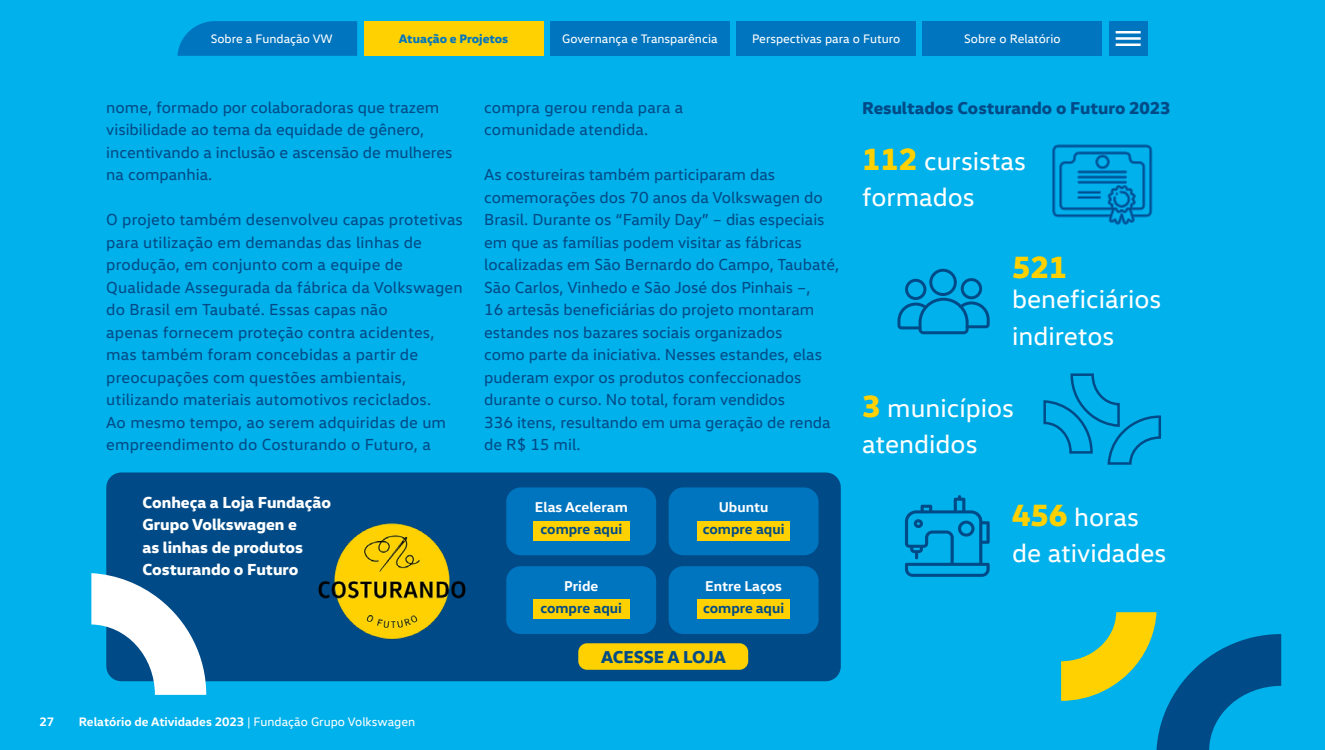
<style>
.page{position:relative;width:1325px;height:750px;background:#00b1eb}
.page>*{position:absolute;margin:0;border:0;box-sizing:border-box;transform-origin:0 0}
.t1{font:800 31.25px "VW Head";color:#ffd100}
.t2{font:26.25px/36.2px "VW Head";color:#fff}
.t3{font:800 17.5px "VW Head";color:#004b87}
.t4{font:16.25px/22.5px "VW Head";color:#004b87}
.t5{font:800 16.25px/22.5px "VW Head";color:#fff}
.t6{font:700 14.5px "VW Head";color:#004b87}
.t7{font:700 14.5px "VW Head";color:#fff}
.t8{font:12.5px "VW Head";color:#fff}
.t9{font:700 12.5px "VW Head";color:#fff}
.t10{font:800 12.5px "VW Head";color:#0075bf}
.s1{font-weight:400}
.s2{font-weight:800;font-size:31.25px;color:#ffd100}
</style>
<div class="page">
<div style="left:106px;top:472px;width:735px;height:209px;background:#004b87;border-radius:15px"></div>
<div style="left:506px;top:487px;width:150px;height:68px;background:#0075bf;border-radius:14px"></div>
<div style="left:506px;top:566px;width:150px;height:68px;background:#0075bf;border-radius:14px"></div>
<div style="left:669px;top:487px;width:150px;height:68px;background:#0075bf;border-radius:14px"></div>
<div style="left:669px;top:566px;width:150px;height:68px;background:#0075bf;border-radius:14px"></div>
<div style="left:533px;top:599px;width:96px;height:20px;background:#ffd100"></div>
<div style="left:698px;top:521px;width:92px;height:20px;background:#ffd100"></div>
<div style="left:698px;top:599px;width:92px;height:20px;background:#ffd100"></div>
<div style="left:533px;top:521px;width:96px;height:20px;background:#ffd100"></div>
<div style="left:578px;top:643px;width:170px;height:27px;background:#ffd100;border-radius:9px"></div>
<img style="left:318px;top:523px;width:148px;height:117px">
<svg style="left:897px;top:269px;width:93px;height:65px"></svg>
<svg style="left:905px;top:495px;width:85px;height:82px"></svg>
<svg style="left:1052px;top:145px;width:100px;height:80px"></svg>
<svg style="left:1061px;top:612px;width:220px;height:138px"></svg>
<svg style="left:91px;top:573px;width:115px;height:122px"></svg>
<svg style="left:1043px;top:373px;width:118px;height:92px"></svg>
<div style="left:736px;top:21px;width:180px;height:35px;background:#0075bf"></div>
<div style="left:550px;top:21px;width:180px;height:35px;background:#0075bf"></div>
<div style="left:364px;top:21px;width:179px;height:35px;background:#ffd100"></div>
<div style="left:923px;top:21px;width:179px;height:35px;background:#0075bf"></div>
<div style="left:1109px;top:21px;width:39px;height:35px;background:#0075bf"></div>
<svg style="left:177px;top:21px;width:180px;height:35px;background:#0078c1"></svg>
<hr style="left:1116px;top:31px;width:25px;height:2px;background:#fff">
<hr style="left:1116px;top:37px;width:25px;height:3px;background:#fff">
<hr style="left:1116px;top:43px;width:25px;height:3px;background:#fff">
<p class="t8" style="left:211px;top:31px;width:124px">Sobre a Fundação VW</p>
<p class="t10" style="left:399px;top:30px;width:111px">Atuação e Projetos</p>
<p class="t8" style="left:562px;top:31px;width:157px">Governança e Transparência</p>
<p class="t8" style="left:752px;top:31px;width:150px">Perspectivas para o Futuro</p>
<p class="t8" style="left:964px;top:31px;width:98px">Sobre o Relatório</p>
<p class="t4" style="left:106px;top:96px;width:348px">nome, formado por colaboradoras que trazem visibilidade ao tema da equidade de gênero, incentivando a inclusão e ascensão de mulheres na companhia.</p>
<p class="t4" style="left:106px;top:208px;width:358px">O projeto também desenvolveu capas protetivas para utilização em demandas das linhas de produção, em conjunto com a equipe de Qualidade Assegurada da fábrica da Volkswagen do Brasil em Taubaté. Essas capas não<br>apenas fornecem proteção contra acidentes, mas também foram concebidas a partir de preocupações com questões ambientais, utilizando materiais automotivos reciclados.<br>Ao mesmo tempo, ao serem adquiridas de um empreendimento do Costurando o Futuro, a</p>
<p class="t5" style="left:142px;top:490px;width:190px">Conheça a Loja Fundação<br>Grupo Volkswagen e<br>as linhas de produtos<br>Costurando o Futuro</p>
<p class="t9" style="left:39px;top:713px;width:16px">27</p>
<p class="t9" style="left:79px;top:713px;width:338px">Relatório de Atividades 2023 <span class="s1">| Fundação Grupo Volkswagen</span></p>
<p class="t4" style="left:484px;top:96px;width:201px">compra gerou renda para a comunidade atendida.</p>
<p class="t4" style="left:484px;top:163px;width:357px">As costureiras também participaram das comemorações dos 70 anos da Volkswagen do Brasil. Durante os “Family Day” – dias especiais em que as famílias podem visitar as fábricas localizadas em São Bernardo do Campo, Taubaté, São Carlos, Vinhedo e São José dos Pinhais –,<br>16 artesãs beneficiárias do projeto montaram estandes nos bazares sociais organizados<br>como parte da iniciativa. Nesses estandes, elas puderam expor os produtos confeccionados durante o curso. No total, foram vendidos<br>336 itens, resultando em uma geração de renda de R$ 15 mil.</p>
<p class="t7" style="left:535px;top:498px;width:94px">Elas Aceleram</p>
<p class="t6" style="left:541px;top:520px;width:83px">compre aqui</p>
<p class="t7" style="left:564px;top:576px;width:36px">Pride</p>
<p class="t6" style="left:540px;top:598px;width:83px">compre aqui</p>
<p class="t7" style="left:719px;top:498px;width:51px">Ubuntu</p>
<p class="t6" style="left:703px;top:520px;width:83px">compre aqui</p>
<p class="t7" style="left:705px;top:576px;width:78px">Entre Laços</p>
<p class="t6" style="left:703px;top:599px;width:83px">compre aqui</p>
<p class="t3" style="left:601px;top:645px;width:126px">ACESSE A LOJA</p>
<p class="t3" style="left:862px;top:96px;width:310px">Resultados Costurando o Futuro 2023</p>
<h2 class="t2" style="left:862px;top:142px;width:165px"><span class="s2">112</span> cursistas formados</h2>
<h1 class="t1" style="left:1012px;top:247px;width:57px">521</h1>
<h2 class="t2" style="left:1012px;top:281px;width:151px">beneficiários indiretos</h2>
<h2 class="t2" style="left:862px;top:389px;width:153px"><span class="s2">3</span> municípios atendidos</h2>
<h2 class="t2" style="left:1012px;top:498px;width:156px"><span class="s2">456</span> horas de atividades</h2>
</div>
